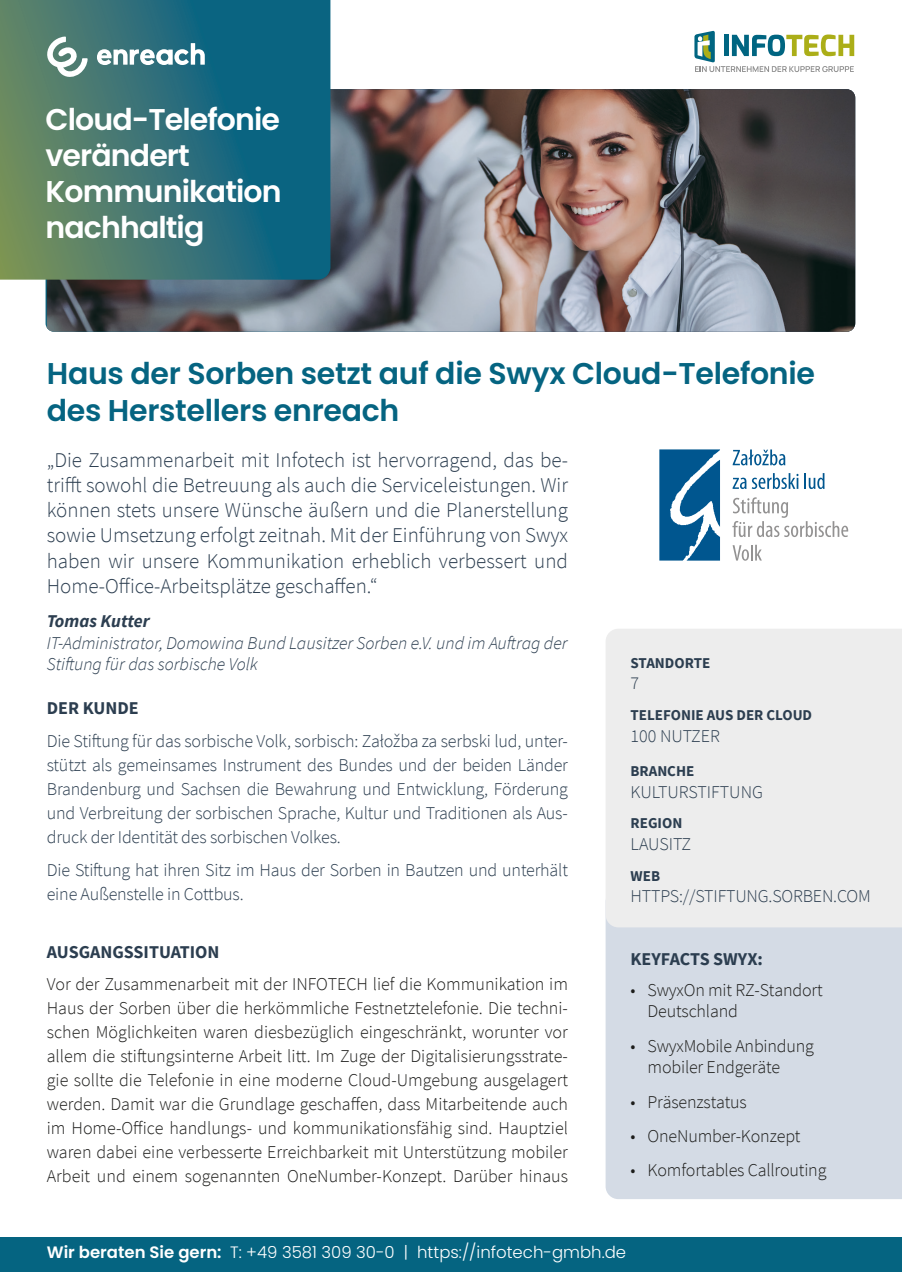
<style>
.page{position:relative;width:902px;height:1272px;background:#fff}
.page>*{position:absolute;margin:0;border:0;box-sizing:border-box;transform-origin:0 0}
.t1{font:600 30px/36px "Poppins";letter-spacing:-.01em;color:#056481}
.t2{font:600 30px/36px "Poppins";letter-spacing:-.03em;color:#fff}
.t3{font:300 21px/25.2px "Source Sans Pro";color:#2c3e50;text-align:justify}
.t4{font:300 18px/24px "Source Sans Pro";letter-spacing:-.01em;color:#1d1d1b}
.t5{font:300 18px/24px "Source Sans Pro";letter-spacing:-.01em;color:#2c3e50;text-align:justify}
.t6{font:italic 300 18px/21.6px "Source Sans Pro";color:#2c3e50}
.t7{font:700 18px "Source Sans Pro";color:#2c3e50}
.t8{font:300 16.5px "Poppins";color:#fff}
.t9{font:700 15px "Source Sans Pro";color:#2c3e50}
.s1{font-weight:700}
.s2{font-weight:600}
</style>
<div class="page">
<div style="left:605px;top:927px;width:296px;height:272px;background:#d4dbe5"></div>
<div style="left:0;top:1237px;width:901px;height:34px;background:#056481"></div>
<div style="left:605px;top:629px;width:296px;height:298px;background:#ededed"></div>
<img style="left:47px;top:89px;width:808px;height:243px">
<svg style="left:0;top:0;width:330px;height:279px;background:#347375"></svg>
<svg style="left:47px;top:36px;width:41px;height:42px"></svg>
<svg style="left:97px;top:43px;width:108px;height:22px"></svg>
<svg style="left:694px;top:30px;width:160px;height:42px"></svg>
<svg style="left:732px;top:449px;width:53px;height:16px"></svg>
<svg style="left:732px;top:473px;width:66px;height:16px"></svg>
<svg style="left:804px;top:473px;width:20px;height:16px"></svg>
<svg style="left:732px;top:497px;width:116px;height:40px"></svg>
<svg style="left:732px;top:544px;width:29px;height:16px"></svg>
<svg style="left:659px;top:449px;width:61px;height:111px"></svg>
<p class="t2" style="left:46px;top:102px;width:236px">Cloud-Telefonie verändert</p>
<p class="t2" style="left:46px;top:174px;width:237px">Kommunikation nachhaltig</p>
<p class="t1" style="left:47px;top:356px;width:769px">Haus der Sorben setzt auf die Swyx Cloud-Telefonie des Herstellers enreach</p>
<p class="t3" style="left:47px;top:447px;width:522px">„Die Zusammenarbeit mit Infotech ist hervorragend, das be&shy;trifft sowohl die Betreuung als auch die Serviceleistungen. Wir können stets unsere Wünsche äußern und die Planerstellung sowie Umsetzung erfolgt zeitnah. Mit der Einführung von Swyx haben wir unsere Kommunikation erheblich verbessert und Home-Office-Arbeitsplätze geschaffen.“</p>
<p class="t6" style="left:47px;top:610px;width:522px"><span class="s1">Tomas Kutter<br></span>IT-Administrator, Domowina Bund Lausitzer Sorben e.V. und im Auftrag der<br>Stiftung für das sorbische Volk</p>
<p class="t9" style="left:630px;top:652px;width:81px">STANDORTE</p>
<p class="t5" style="left:630px;top:671px;width:10px">7</p>
<p class="t9" style="left:630px;top:704px;width:183px">TELEFONIE AUS DER CLOUD</p>
<p class="t5" style="left:630px;top:723px;width:91px">100 NUTZER</p>
<p class="t9" style="left:630px;top:760px;width:65px">BRANCHE</p>
<p class="t5" style="left:630px;top:779px;width:134px">KULTURSTIFTUNG</p>
<p class="t9" style="left:630px;top:813px;width:53px">REGION</p>
<p class="t5" style="left:630px;top:832px;width:62px">LAUSITZ</p>
<p class="t9" style="left:630px;top:865px;width:31px">WEB</p>
<p class="t5" style="left:630px;top:884px;width:242px">HTTPS://STIFTUNG.SORBEN.COM</p>
<p class="t7" style="left:47px;top:696px;width:93px">DER KUNDE</p>
<p class="t5" style="left:47px;top:729px;width:522px">Die Stiftung für das sorbische Volk, sorbisch: Załožba za serbski lud, unter&shy;stützt als gemeinsames Instrument des Bundes und der beiden Länder Brandenburg und Sachsen die Bewahrung und Entwicklung, Förderung und Verbreitung der sorbischen Sprache, Kultur und Traditionen als Aus&shy;druck der Identität des sorbischen Volkes.</p>
<p class="t5" style="left:47px;top:857px;width:522px">Die Stiftung hat ihren Sitz im Haus der Sorben in Bautzen und unterhält eine Außenstelle in Cottbus.</p>
<p class="t7" style="left:47px;top:939px;width:174px">AUSGANGSSITUATION</p>
<p class="t4" style="left:47px;top:972px;width:522px;text-align:justify">Vor der Zusammenarbeit mit der INFOTECH lief die Kommunikation im Haus der Sorben über die herkömmliche Festnetztelefonie. Die techni&shy;schen Möglichkeiten waren diesbezüglich eingeschränkt, worunter vor allem die stiftungsinterne Arbeit litt. Im Zuge der Digitalisierungsstrate&shy;gie sollte die Telefonie in eine moderne Cloud-Umgebung ausgelagert werden. Damit war die Grundlage geschaffen, dass Mitarbeitende auch im Home-Office handlungs- und kommunikationsfähig sind. Hauptziel waren dabei eine verbesserte Erreichbarkeit mit Unterstützung mobiler Arbeit und einem sogenannten OneNumber-Konzept. Darüber hinaus</p>
<p class="t7" style="left:630px;top:947px;width:134px">KEYFACTS SWYX:</p>
<p class="t4" style="left:647px;top:978px;width:176px;line-height:21.6px;text-indent:-17px">• SwyxOn mit RZ-Standort<br>Deutschland</p>
<p class="t4" style="left:647px;top:1034px;width:168px;line-height:21.6px;text-indent:-17px">• SwyxMobile Anbindung mobiler Endgeräte</p>
<p class="t4" style="left:630px;top:1089px;width:118px">• Präsenzstatus</p>
<p class="t4" style="left:630px;top:1123px;width:171px">• OneNumber-Konzept</p>
<p class="t4" style="left:630px;top:1158px;width:197px">• Komfortables Callrouting</p>
<p class="t8" style="left:47px;top:1242px;width:580px"><span class="s2">Wir beraten Sie gern:</span> T: +49 3581 309 30-0 | https://infotech-gmbh.de</p>
</div>
